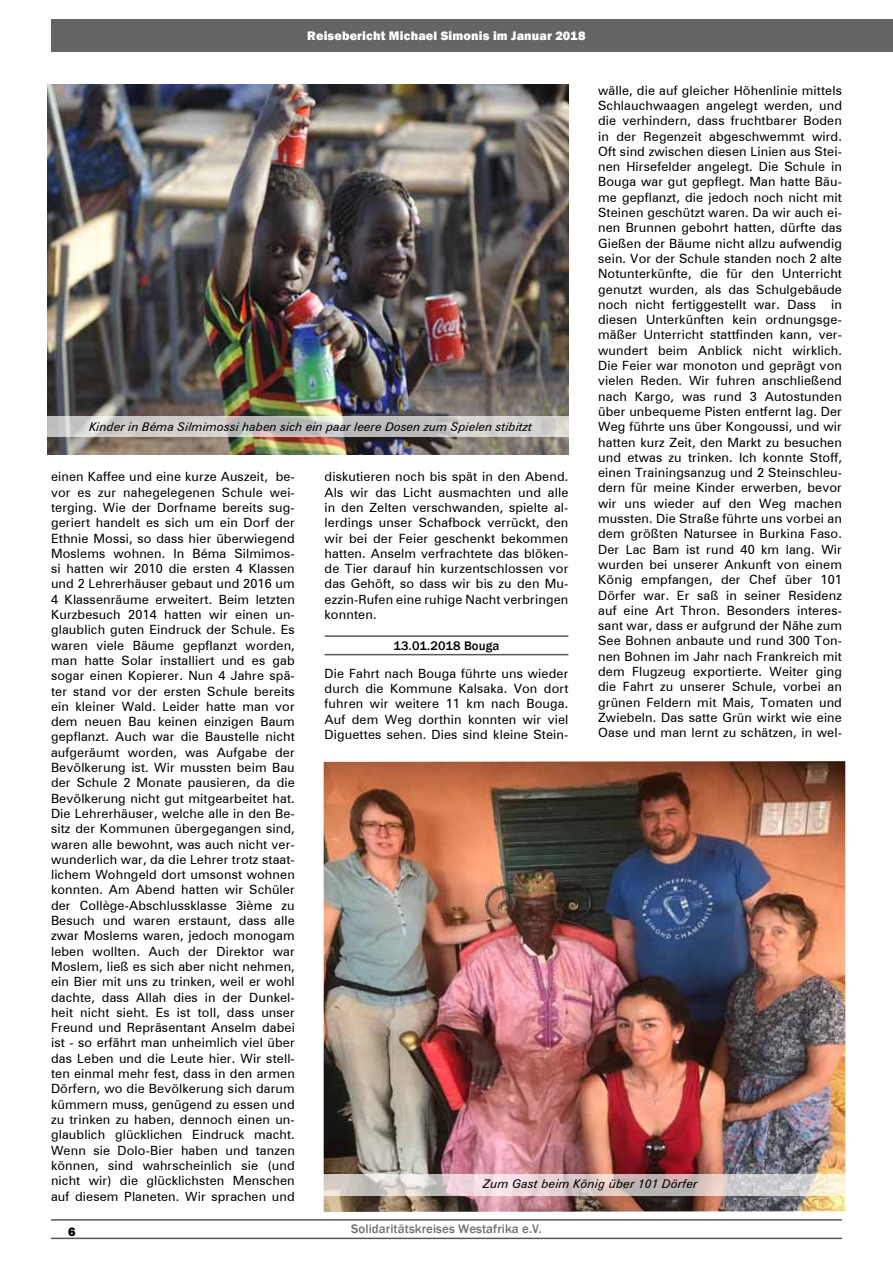
<style>
.page{position:relative;width:893px;height:1263px;background:#fff}
.page>*{position:absolute;margin:0;border:0;box-sizing:border-box;transform-origin:0 0}
.t1{font:12.75px/15.3px "Zurich BT";letter-spacing:.01em;color:#000;text-align:justify}
.t2{font:800 12.75px "Franklin Gothic";letter-spacing:.01em;color:#fff}
.t3{font:500 12.75px "Franklin Gothic";letter-spacing:.01em;color:#707172}
.t4{font:500 12.75px "Franklin Gothic";letter-spacing:.01em;color:#000}
.t5{font:800 12.75px "Franklin Gothic";color:#000}
.t6{font:italic 12px "Zurich BT";color:#000}
</style>
<div class="page">
<hr style="left:51px;top:1219px;width:791px;height:1px;background:#58585a">
<hr style="left:51px;top:1237px;width:791px;height:2px;background:#58585a">
<div style="left:51px;top:19px;width:842px;height:32px;background:#646567"></div>
<hr style="left:325px;top:635px;width:243px;height:2px;background:#58585a">
<hr style="left:325px;top:654px;width:243px;height:1px;background:#58585a">
<img style="left:324px;top:761px;width:521px;height:451px">
<svg style="left:323px;top:1174px;width:523px;height:21px;background:#dacecc"></svg>
<img style="left:47px;top:85px;width:521px;height:370px">
<svg style="left:47px;top:416px;width:522px;height:20px;background:#cbc9c7"></svg>
<p class="t2" style="left:307px;top:27px;width:280px">Reisebericht Michael Simonis im Januar 2018</p>
<p class="t1" style="left:598px;top:82px;width:245px">wälle, die auf gleicher Höhenlinie mittels Schlauchwaagen angelegt werden, und die verhindern, dass fruchtbarer Boden in der Regenzeit abgeschwemmt wird.<br>Oft sind zwischen diesen Linien aus Stei&shy;nen Hirsefelder angelegt. Die Schule in Bouga war gut gepflegt. Man hatte Bäu&shy;me gepflanzt, die jedoch noch nicht mit Steinen geschützt waren. Da wir auch ei&shy;nen Brunnen gebohrt hatten, dürfte das Gießen der Bäume nicht allzu aufwendig sein. Vor der Schule standen noch 2 alte Notunterkünfte, die für den Unterricht genutzt wurden, als das Schulgebäude noch nicht fertiggestellt war. Dass in diesen Unterkünften kein ordnungsge&shy;mäßer Unterricht stattfinden kann, ver&shy;wundert beim Anblick nicht wirklich.<br>Die Feier war monoton und geprägt von vielen Reden. Wir fuhren anschließend nach Kargo, was rund 3 Autostunden über unbequeme Pisten entfernt lag. Der Weg führte uns über Kongoussi, und wir hatten kurz Zeit, den Markt zu besuchen und etwas zu trinken. Ich konnte Stoff, einen Trainingsanzug und 2 Steinschleu&shy;dern für meine Kinder erwerben, bevor wir uns wieder auf den Weg machen mussten. Die Straße führte uns vorbei an dem größten Natursee in Burkina Faso.<br>Der Lac Bam ist rund 40 km lang. Wir wurden bei unserer Ankunft von einem König empfangen, der Chef über 101<br>Dörfer war. Er saß in seiner Residenz auf eine Art Thron. Besonders interes&shy;sant war, dass er aufgrund der Nähe zum See Bohnen anbaute und rund 300 Ton&shy;nen Bohnen im Jahr nach Frankreich mit dem Flugzeug exportierte. Weiter ging die Fahrt zu unserer Schule, vorbei an grünen Feldern mit Mais, Tomaten und Zwiebeln. Das satte Grün wirkt wie eine Oase und man lernt zu schätzen, in wel-</p>
<p class="t6" style="left:90px;top:419px;width:444px">Kinder in Béma Silmimossi haben sich ein paar leere Dosen zum Spielen stibitzt</p>
<p class="t1" style="left:51px;top:469px;width:245px">einen Kaffee und eine kurze Auszeit, be&shy;vor es zur nahegelegenen Schule wei&shy;terging. Wie der Dorfname bereits sug&shy;geriert handelt es sich um ein Dorf der Ethnie Mossi, so dass hier überwiegend Moslems wohnen. In Béma Silmimos&shy;si hatten wir 2010 die ersten 4 Klassen und 2 Lehrerhäuser gebaut und 2016 um 4 Klassenräume erweitert. Beim letzten Kurzbesuch 2014 hatten wir einen un&shy;glaublich guten Eindruck der Schule. Es waren viele Bäume gepflanzt worden, man hatte Solar installiert und es gab sogar einen Kopierer. Nun 4 Jahre spä&shy;ter stand vor der ersten Schule bereits ein kleiner Wald. Leider hatte man vor dem neuen Bau keinen einzigen Baum gepflanzt. Auch war die Baustelle nicht aufgeräumt worden, was Aufgabe der Bevölkerung ist. Wir mussten beim Bau der Schule 2 Monate pausieren, da die Bevölkerung nicht gut mitgearbeitet hat.<br>Die Lehrerhäuser, welche alle in den Be&shy;sitz der Kommunen übergegangen sind, waren alle bewohnt, was auch nicht ver&shy;wunderlich war, da die Lehrer trotz staat&shy;lichem Wohngeld dort umsonst wohnen konnten. Am Abend hatten wir Schüler der Collège-Abschlussklasse 3ième zu Besuch und waren erstaunt, dass alle zwar Moslems waren, jedoch monogam leben wollten. Auch der Direktor war Moslem, ließ es sich aber nicht nehmen, ein Bier mit uns zu trinken, weil er wohl dachte, dass Allah dies in der Dunkel&shy;heit nicht sieht. Es ist toll, dass unser Freund und Repräsentant Anselm dabei ist - so erfährt man unheimlich viel über das Leben und die Leute hier. Wir stell&shy;ten einmal mehr fest, dass in den armen Dörfern, wo die Bevölkerung sich darum kümmern muss, genügend zu essen und zu trinken zu haben, dennoch einen un&shy;glaublich glücklichen Eindruck macht.<br>Wenn sie Dolo-Bier haben und tanzen können, sind wahrscheinlich sie (und nicht wir) die glücklichsten Menschen auf diesem Planeten. Wir sprachen und</p>
<p class="t1" style="left:325px;top:469px;width:245px">diskutieren noch bis spät in den Abend.<br>Als wir das Licht ausmachten und alle in den Zelten verschwanden, spielte al&shy;lerdings unser Schafbock verrückt, den wir bei der Feier geschenkt bekommen hatten. Anselm verfrachtete das blöken&shy;de Tier darauf hin kurzentschlossen vor das Gehöft, so dass wir bis zu den Mu&shy;ezzin-Rufen eine ruhige Nacht verbringen konnten.</p>
<p class="t4" style="left:394px;top:637px;width:107px">13.01.2018 Bouga</p>
<p class="t1" style="left:325px;top:665px;width:245px">Die Fahrt nach Bouga führte uns wieder durch die Kommune Kalsaka. Von dort fuhren wir weitere 11 km nach Bouga.<br>Auf dem Weg dorthin konnten wir viel Diguettes sehen. Dies sind kleine Stein-</p>
<p class="t6" style="left:483px;top:1177px;width:216px">Zum Gast beim König über 101 Dörfer</p>
<p class="t5" style="left:68px;top:1223px;width:9px">6</p>
<p class="t3" style="left:351px;top:1221px;width:192px">Solidaritätskreises Westafrika e.V.</p>
</div>
